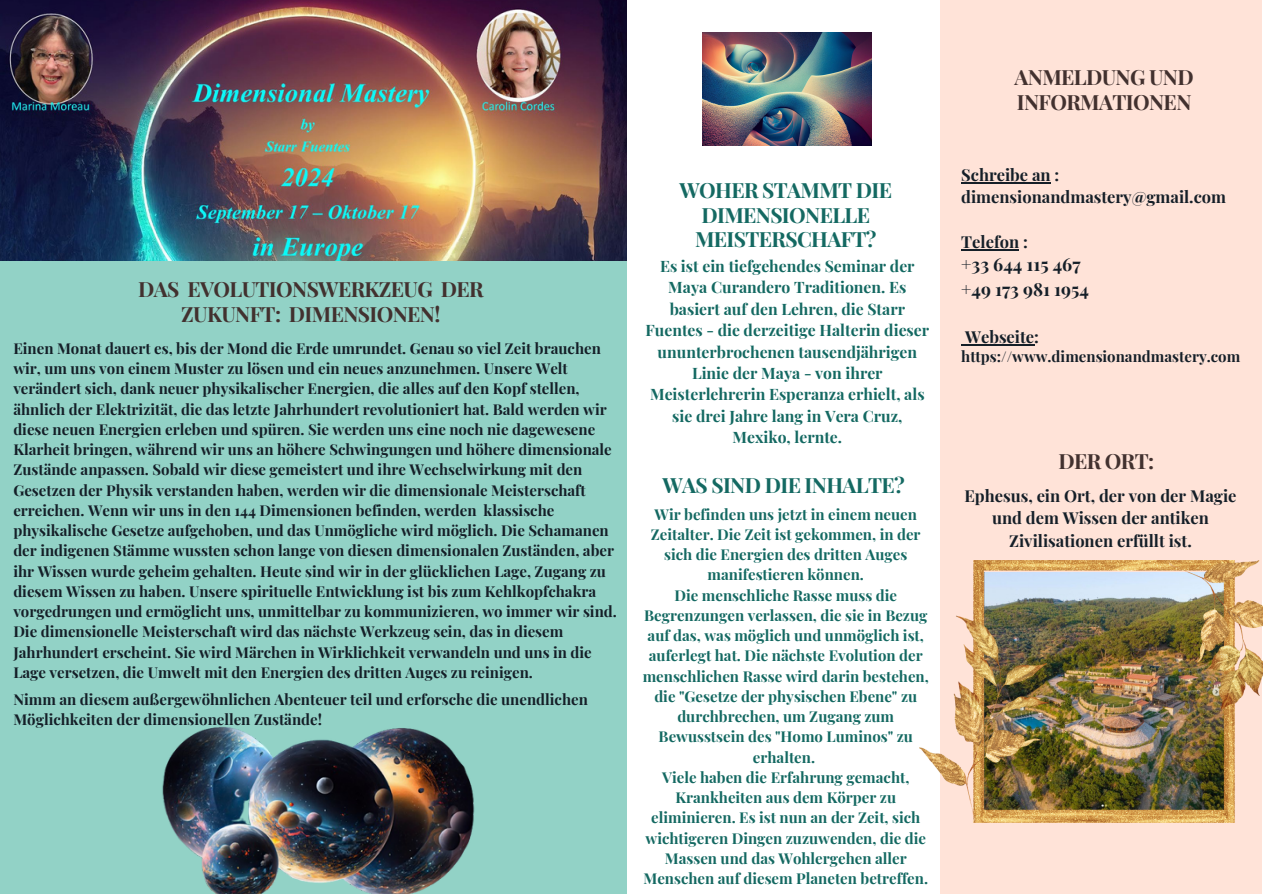
<style>
.page{position:relative;width:1263px;height:894px;background:#fff}
.page>*{position:absolute;margin:0;border:0;box-sizing:border-box;transform-origin:0 0}
.t1{font:700 21px/24.8px "Playfair Display";letter-spacing:-.03em;color:#42312f;text-align:center}
.t2{font:700 21px/24.8px "Playfair Display";letter-spacing:-.03em;color:#146962;text-align:center}
.t3{font:700 18px "Playfair Display";color:#151f28}
.t4{font:700 16.5px/22.5px "Playfair Display";color:#151f28;text-align:center}
.t5{font:700 15.75px/21.3px "Playfair Display";color:#146962;text-align:center}
.t6{font:700 15px/20.2px "Playfair Display";color:#151f28}
.t7{font:700 15px/20.2px "Playfair Display";color:#146962;text-align:center}
</style>
<div class="page">
<div style="left:940px;top:0;width:321px;height:893px;background:#ffe3d8"></div>
<div style="left:0;top:0;width:627px;height:893px;background:#92d2c6"></div>
<img style="left:162px;top:727px;width:313px;height:166px">
<img style="left:703px;top:33px;width:169px;height:112px">
<img style="left:919px;top:560px;width:344px;height:262px">
<img style="left:0;top:0;width:626px;height:260px">
<hr style="left:961px;top:182px;width:90px;height:1px;background:#151f28">
<hr style="left:961px;top:249px;width:58px;height:1px;background:#151f28">
<hr style="left:965px;top:344px;width:69px;height:1px;background:#151f28">
<p class="t1" style="left:138px;top:275px;width:347px">DAS EVOLUTIONSWERKZEUG DER<br>ZUKUNFT: DIMENSIONEN!</p>
<p class="t6" style="left:13px;top:337px;width:605px">Einen Monat dauert es, bis der Mond die Erde umrundet. Genau so viel Zeit brauchen wir, um uns von einem Muster zu lösen und ein neues anzunehmen. Unsere Welt verändert sich, dank neuer physikalischer Energien, die alles auf den Kopf stellen, ähnlich der Elektrizität, die das letzte Jahrhundert revolutioniert hat. Bald werden wir diese neuen Energien erleben und spüren. Sie werden uns eine noch nie dagewesene Klarheit bringen, während wir uns an höhere Schwingungen und höhere dimensionale Zustände anpassen. Sobald wir diese gemeistert und ihre Wechselwirkung mit den Gesetzen der Physik verstanden haben, werden wir die dimensionale Meisterschaft erreichen. Wenn wir uns in den 144 Dimensionen befinden, werden klassische physikalische Gesetze aufgehoben, und das Unmögliche wird möglich. Die Schamanen der indigenen Stämme wussten schon lange von diesen dimensionalen Zuständen, aber ihr Wissen wurde geheim gehalten. Heute sind wir in der glücklichen Lage, Zugang zu diesem Wissen zu haben. Unsere spirituelle Entwicklung ist bis zum Kehlkopfchakra vorgedrungen und ermöglicht uns, unmittelbar zu kommunizieren, wo immer wir sind.<br>Die dimensionelle Meisterschaft wird das nächste Werkzeug sein, das in diesem Jahrhundert erscheint. Sie wird Märchen in Wirklichkeit verwandeln und uns in die Lage versetzen, die Umwelt mit den Energien des dritten Auges zu reinigen.</p>
<p class="t6" style="left:13px;top:688px;width:576px">Nimm an diesem außergewöhnlichen Abenteuer teil und erforsche die unendlichen<br>Möglichkeiten der dimensionellen Zustände!</p>
<p class="t2" style="left:679px;top:177px;width:214px">WOHER STAMMT DIE<br>DIMENSIONELLE<br>MEISTERSCHAFT?</p>
<p class="t5" style="left:645px;top:255px;width:285px">Es ist ein tiefgehendes Seminar der<br>Maya Curandero Traditionen. Es basiert auf den Lehren, die Starr<br>Fuentes - die derzeitige Halterin dieser ununterbrochenen tausendjährigen<br>Linie der Maya - von ihrer<br>Meisterlehrerin Esperanza erhielt, als sie drei Jahre lang in Vera Cruz,<br>Mexiko, lernte.</p>
<p class="t2" style="left:662px;top:472px;width:244px">WAS SIND DIE INHALTE?</p>
<p class="t7" style="left:651px;top:503px;width:271px">Wir befinden uns jetzt in einem neuen Zeitalter. Die Zeit ist gekommen, in der sich die Energien des dritten Auges manifestieren können.</p>
<p class="t7" style="left:643px;top:584px;width:288px">Die menschliche Rasse muss die Begrenzungen verlassen, die sie in Bezug auf das, was möglich und unmöglich ist, auferlegt hat. Die nächste Evolution der menschlichen Rasse wird darin bestehen, die "Gesetze der physischen Ebene" zu durchbrechen, um Zugang zum Bewusstsein des "Homo Luminos" zu erhalten.</p>
<p class="t7" style="left:643px;top:766px;width:286px">Viele haben die Erfahrung gemacht, Krankheiten aus dem Körper zu eliminieren. Es ist nun an der Zeit, sich wichtigeren Dingen zuzuwenden, die die Massen und das Wohlergehen aller Menschen auf diesem Planeten betreffen.</p>
<p class="t1" style="left:1014px;top:64px;width:181px;text-align:left">ANMELDUNG UND<br>INFORMATIONEN</p>
<p class="t4" style="left:961px;top:163px;width:100px">Schreibe an :</p>
<p class="t4" style="left:961px;top:185px;width:266px">dimensionandmastery@gmail.com</p>
<p class="t4" style="left:961px;top:230px;width:68px">Telefon :</p>
<p class="t3" style="left:961px;top:251px;width:121px">+33 644 115 467</p>
<p class="t3" style="left:961px;top:276px;width:129px">+49 173 981 1954</p>
<p class="t4" style="left:965px;top:325px;width:75px">Webseite:</p>
<p class="t6" style="left:961px;top:345px;width:281px">https://www.dimensionandmastery.com</p>
<p class="t1" style="left:1058px;top:447px;width:97px">DER ORT:</p>
<p class="t4" style="left:964px;top:483px;width:274px">Ephesus, ein Ort, der von der Magie und dem Wissen der antiken<br>Zivilisationen erfüllt ist.</p>
</div>
